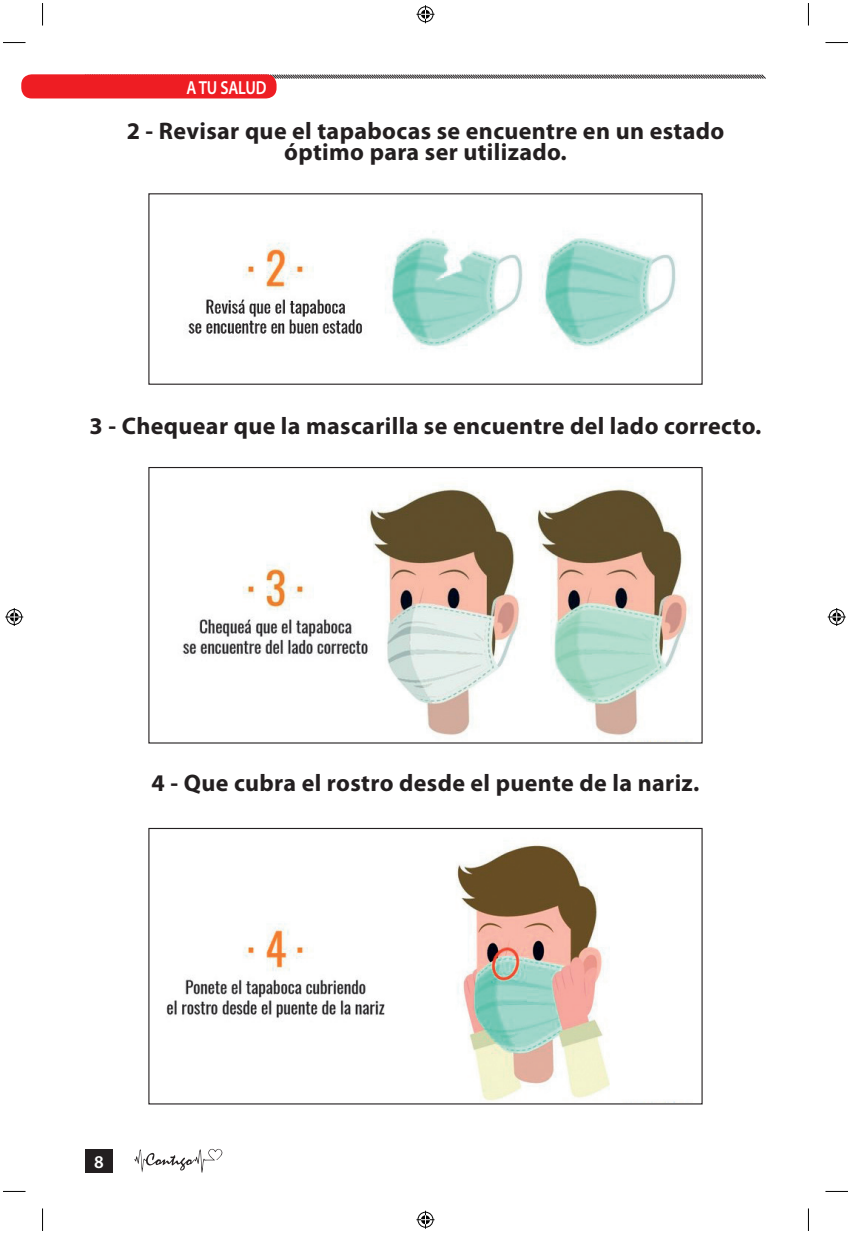
<style>
.page{position:relative;width:851px;height:1234px;background:#fff}
.page>*{position:absolute;margin:0;border:0;box-sizing:border-box;transform-origin:0 0}
.t1{font:700 24px/21px "Myriad Pro";letter-spacing:.015em;color:#231f20;text-align:center}
.t2{font:600 18.9px "Myriad Pro";letter-spacing:-.01em;color:#fff;scale:.83 1}
.t3{font:600 18px "Myriad Pro";color:#fff}
</style>
<div class="page">
<div style="left:85px;top:1148px;width:28px;height:24px;background:#231f20"></div>
<svg style="left:269px;top:74px;width:497px;height:6px"></svg>
<svg style="left:134px;top:1148px;width:88px;height:24px"></svg>
<div style="left:21px;top:74px;width:255px;height:24px;background:#ee1d23;border-radius:10px"></div>
<img style="left:188px;top:231px;width:488px;height:118px">
<img style="left:150px;top:829px;width:550px;height:272px">
<div style="left:148px;top:827px;width:554px;height:277px;border:1px solid #231f20"></div>
<img style="left:182px;top:488px;width:508px;height:253px">
<div style="left:148px;top:467px;width:554px;height:276px;border:1px solid #231f20"></div>
<svg style="left:3px;top:42px;width:23px;height:1px"></svg>
<svg style="left:825px;top:42px;width:22px;height:1px"></svg>
<svg style="left:3px;top:1190px;width:22px;height:1px"></svg>
<svg style="left:826px;top:1190px;width:21px;height:1px"></svg>
<svg style="left:42px;top:3px;width:1px;height:23px"></svg>
<svg style="left:42px;top:1208px;width:1px;height:22px"></svg>
<svg style="left:808px;top:3px;width:1px;height:23px"></svg>
<svg style="left:808px;top:1208px;width:1px;height:22px"></svg>
<svg style="left:416px;top:5px;width:18px;height:18px"></svg>
<svg style="left:416px;top:1210px;width:18px;height:18px"></svg>
<svg style="left:5px;top:608px;width:18px;height:18px"></svg>
<svg style="left:827px;top:608px;width:18px;height:18px"></svg>
<p class="t2" style="left:186px;top:75px;width:98px">A TU SALUD</p>
<p class="t1" style="left:127px;top:120px;width:599px">2 - Revisar que el tapabocas se encuentre en un estado óptimo para ser utilizado.</p>
<p class="t1" style="left:90px;top:414px;width:673px">3 - Chequear que la mascarilla se encuentre del lado correcto.</p>
<p class="t1" style="left:151px;top:771px;width:549px">4 - Que cubra el rostro desde el puente de la nariz.</p>
<p class="t3" style="left:94px;top:1149px;width:11px">8</p>
</div>
